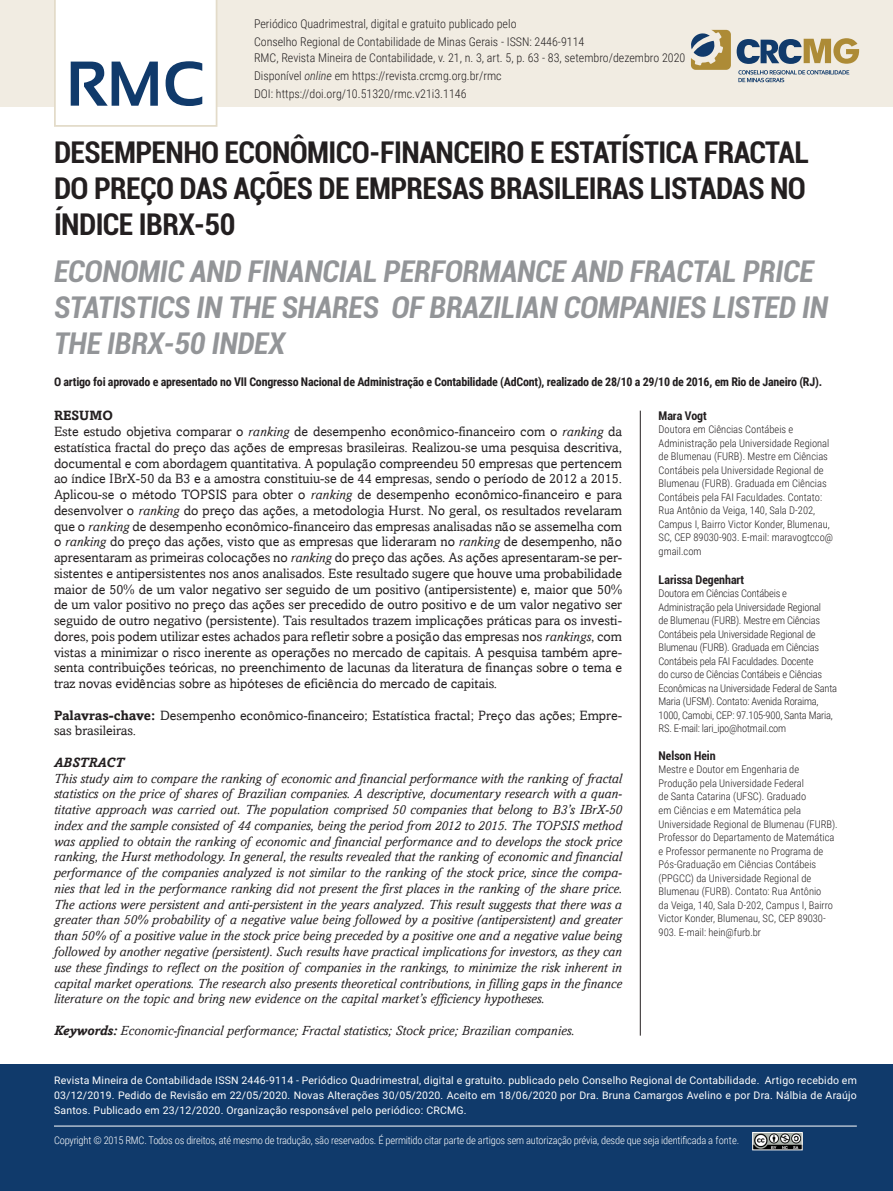
<style>
.page{position:relative;width:893px;height:1191px;background:#fff}
.page>*{position:absolute;margin:0;border:0;box-sizing:border-box;transform-origin:0 0}
.t1{font:700 63.15px "Sansation";color:#103a6b}
.titulo_artigo_2{font:italic 700 condensed 30px/36px "Roboto";letter-spacing:-.01em;color:#939598}
.título_artigo{font:700 condensed 30px/36px "Roboto";letter-spacing:-.02em;color:#231f20;text-align:justify}
.texto_corrido{font:13.5px/15.8px "Amasis";color:#231f20;text-align:justify}
.texto_corrido-2{font:italic 13.5px/15.8px "Amasis";color:#231f20;text-align:justify}
.texto_corrido-3{font:italic 700 13.5px "Amasis";color:#231f20}
.texto_corrido-4{font:700 13.5px "Amasis";color:#231f20}
.t2{font:300 12px/18px "Roboto Condensed";color:#231f20}
.t3{font:700 12px "Roboto Condensed";letter-spacing:-.02em;color:#231f20}
.t4{font:700 condensed 12px "Roboto";color:#231f20}
.t5{font:300 10.5px/13.5px "Roboto Condensed";color:#231f20}
.t6{font:300 10.5px/13.5px "Roboto Condensed";letter-spacing:-.02em;color:#231f20}
.t7{font:10.5px/15px "Roboto";letter-spacing:.02em;color:#fff;text-align:justify}
.t8{font:300 10.5px "Roboto Condensed";letter-spacing:-.02em;color:#fff}
.s1{font-style:italic}
.s2{font-weight:700}
</style>
<div class="page">
<div style="left:0;top:0;width:893px;height:106px;background:#f1ece2"></div>
<div style="left:0;top:1064px;width:893px;height:127px;background:#103a6b"></div>
<div style="left:54px;top:0;width:163px;height:127px;background:#fff"></div>
<svg style="left:738px;top:70px;width:111px;height:12px"></svg>
<svg style="left:691px;top:30px;width:40px;height:40px"></svg>
<svg style="left:737px;top:38px;width:122px;height:26px"></svg>
<hr style="left:54px;top:1125px;width:803px;height:1px;background:#fff">
<img style="left:754px;top:1134px;width:47px;height:14px">
<div style="left:752px;top:1132px;width:51px;height:18px;border:1px solid #fff"></div>
<hr style="left:640px;top:410px;width:1px;height:625px;background:#231f20">
<h1 class="t1" style="left:66px;top:49px;width:141px">RMC</h1>
<p class="t2" style="left:254px;top:14px;width:332px">Periódico Quadrimestral, digital e gratuito publicado pelo<br>Conselho Regional de Contabilidade de Minas Gerais - ISSN: 2446-9114</p>
<p class="t2" style="left:254px;top:48px;width:433px">RMC, Revista Mineira de Contabilidade, v. 21, n. 3, art. 5, p. 63 - 83, setembro/dezembro 2020</p>
<p class="t2" style="left:254px;top:66px;width:249px">Disponível <span class="s1">online</span> em https://revista.crcmg.org.br/rmc</p>
<p class="t2" style="left:254px;top:84px;width:214px">DOI: https://doi.org/10.51320/rmc.v21i3.1146</p>
<p class="título_artigo" style="left:54px;top:133px;width:756px">DESEMPENHO ECONÔMICO-FINANCEIRO E ESTATÍSTICA FRACTAL DO PREÇO DAS AÇÕES DE EMPRESAS BRASILEIRAS LISTADAS NO ÍNDICE IBRX-50</p>
<p class="titulo_artigo_2" style="left:54px;top:252px;width:775px">ECONOMIC AND FINANCIAL PERFORMANCE AND FRACTAL PRICE<br>STATISTICS IN THE SHARES OF BRAZILIAN COMPANIES LISTED IN<br>THE IBRX-50 INDEX</p>
<p class="t3" style="left:54px;top:373px;width:770px">O artigo foi aprovado e apresentado no VII Congresso Nacional de Administração e Contabilidade (AdCont), realizado de 28/10 a 29/10 de 2016, em Rio de Janeiro (RJ).</p>
<p class="texto_corrido-4" style="left:54px;top:407px;width:60px">RESUMO</p>
<p class="texto_corrido" style="left:54px;top:423px;width:570px">Este estudo objetiva comparar o <span class="s1">ranking</span> de desempenho econômico-financeiro com o <span class="s1">ranking</span> da estatística fractal do preço das ações de empresas brasileiras. Realizou-se uma pesquisa descritiva, documental e com abordagem quantitativa. A população compreendeu 50 empresas que pertencem ao índice IBrX-50 da B3 e a amostra constituiu-se de 44 empresas, sendo o período de 2012 a 2015.<br>Aplicou-se o método TOPSIS para obter o <span class="s1">ranking</span> de desempenho econômico-financeiro e para desenvolver o <span class="s1">ranking</span> do preço das ações, a metodologia Hurst. No geral, os resultados revelaram que o <span class="s1">ranking</span> de desempenho econômico-financeiro das empresas analisadas não se assemelha com o <span class="s1">ranking</span> do preço das ações, visto que as empresas que lideraram no <span class="s1">ranking</span> de desempenho, não apresentaram as primeiras colocações no <span class="s1">ranking</span> do preço das ações. As ações apresentaram-se per&shy;sistentes e antipersistentes nos anos analisados. Este resultado sugere que houve uma probabilidade maior de 50% de um valor negativo ser seguido de um positivo (antipersistente) e, maior que 50% de um valor positivo no preço das ações ser precedido de outro positivo e de um valor negativo ser seguido de outro negativo (persistente). Tais resultados trazem implicações práticas para os investi&shy;dores, pois podem utilizar estes achados para refletir sobre a posição das empresas nos <span class="s1">rankings</span>, com vistas a minimizar o risco inerente as operações no mercado de capitais. A pesquisa também apre&shy;senta contribuições teóricas, no preenchimento de lacunas da literatura de finanças sobre o tema e traz novas evidências sobre as hipóteses de eficiência do mercado de capitais.</p>
<p class="texto_corrido" style="left:54px;top:707px;width:569px"><span class="s2">Palavras-chave:</span> Desempenho econômico-financeiro; Estatística fractal; Preço das ações; Empre&shy;sas brasileiras.</p>
<p class="texto_corrido-3" style="left:54px;top:754px;width:72px">ABSTRACT</p>
<p class="texto_corrido-2" style="left:54px;top:770px;width:570px">This study aim to compare the ranking of economic and financial performance with the ranking of fractal statistics on the price of shares of Brazilian companies. A descriptive, documentary research with a quan&shy;titative approach was carried out. The population comprised 50 companies that belong to B3’s IBrX-50 index and the sample consisted of 44 companies, being the period from 2012 to 2015. The TOPSIS method was applied to obtain the ranking of economic and financial performance and to develops the stock price ranking, the Hurst methodology. In general, the results revealed that the ranking of economic and financial performance of the companies analyzed is not similar to the ranking of the stock price, since the compa&shy;nies that led in the performance ranking did not present the first places in the ranking of the share price.<br>The actions were persistent and anti-persistent in the years analyzed. This result suggests that there was a greater than 50% probability of a negative value being followed by a positive (antipersistent) and greater than 50% of a positive value in the stock price being preceded by a positive one and a negative value being followed by another negative (persistent). Such results have practical implications for investors, as they can use these findings to reflect on the position of companies in the rankings, to minimize the risk inherent in capital market operations. The research also presents theoretical contributions, in filling gaps in the finance literature on the topic and bring new evidence on the capital market’s efficiency hypotheses.</p>
<p class="texto_corrido-2" style="left:54px;top:1022px;width:522px"><span class="s2">Keywords:</span> Economic-financial performance; Fractal statistics; Stock price; Brazilian companies.</p>
<p class="t4" style="left:659px;top:407px;width:50px">Mara Vogt</p>
<p class="t5" style="left:659px;top:422px;width:176px">Doutora em Ciências Contábeis e Administração pela Universidade Regional de Blumenau (FURB). Mestre em Ciências Contábeis pela Universidade Regional de Blumenau (FURB). Graduada em Ciências Contábeis pela FAI Faculdades. Contato:<br>Rua Antônio da Veiga, 140, Sala D-202, Campus I, Bairro Victor Konder, Blumenau, SC, CEP 89030-903. E-mail: maravogtcco@ gmail.com</p>
<p class="t4" style="left:659px;top:571px;width:87px">Larissa Degenhart</p>
<p class="t6" style="left:659px;top:586px;width:180px">Doutora em Ciências Contábeis e Administração pela Universidade Regional<br>de Blumenau (FURB). Mestre em Ciências Contábeis pela Universidade Regional de Blumenau (FURB). Graduada em Ciências Contábeis pela FAI Faculdades. Docente<br>do curso de Ciências Contábeis e Ciências Econômicas na Universidade Federal de Santa Maria (UFSM). Contato: Avenida Roraima, 1000, Camobi, CEP: 97.105-900, Santa Maria, RS. E-mail: lari_ipo@hotmail.com</p>
<p class="t4" style="left:659px;top:747px;width:59px">Nelson Hein</p>
<p class="t5" style="left:659px;top:762px;width:181px">Mestre e Doutor em Engenharia de Produção pela Universidade Federal<br>de Santa Catarina (UFSC). Graduado<br>em Ciências e em Matemática pela Universidade Regional de Blumenau (FURB).<br>Professor do Departamento de Matemática e Professor permanente no Programa de Pós-Graduação em Ciências Contábeis (PPGCC) da Universidade Regional de Blumenau (FURB). Contato: Rua Antônio<br>da Veiga, 140, Sala D-202, Campus I, Bairro Victor Konder, Blumenau, SC, CEP 89030- 903. E-mail: hein@furb.br</p>
<p class="t7" style="left:54px;top:1072px;width:804px">Revista Mineira de Contabilidade ISSN 2446-9114 - Periódico Quadrimestral, digital e gratuito. publicado pelo Conselho Regional de Contabilidade. Artigo recebido em 03/12/2019. Pedido de Revisão em 22/05/2020. Novas Alterações 30/05/2020. Aceito em 18/06/2020 por Dra. Bruna Camargos Avelino e por Dra. Nálbia de Araújo Santos. Publicado em 23/12/2020. Organização responsável pelo periódico: CRCMG.</p>
<p class="t8" style="left:54px;top:1133px;width:687px">Copyright © 2015 RMC. Todos os direitos, até mesmo de tradução, são reservados. É permitido citar parte de artigos sem autorização prévia, desde que seja identificada a fonte.</p>
</div>
